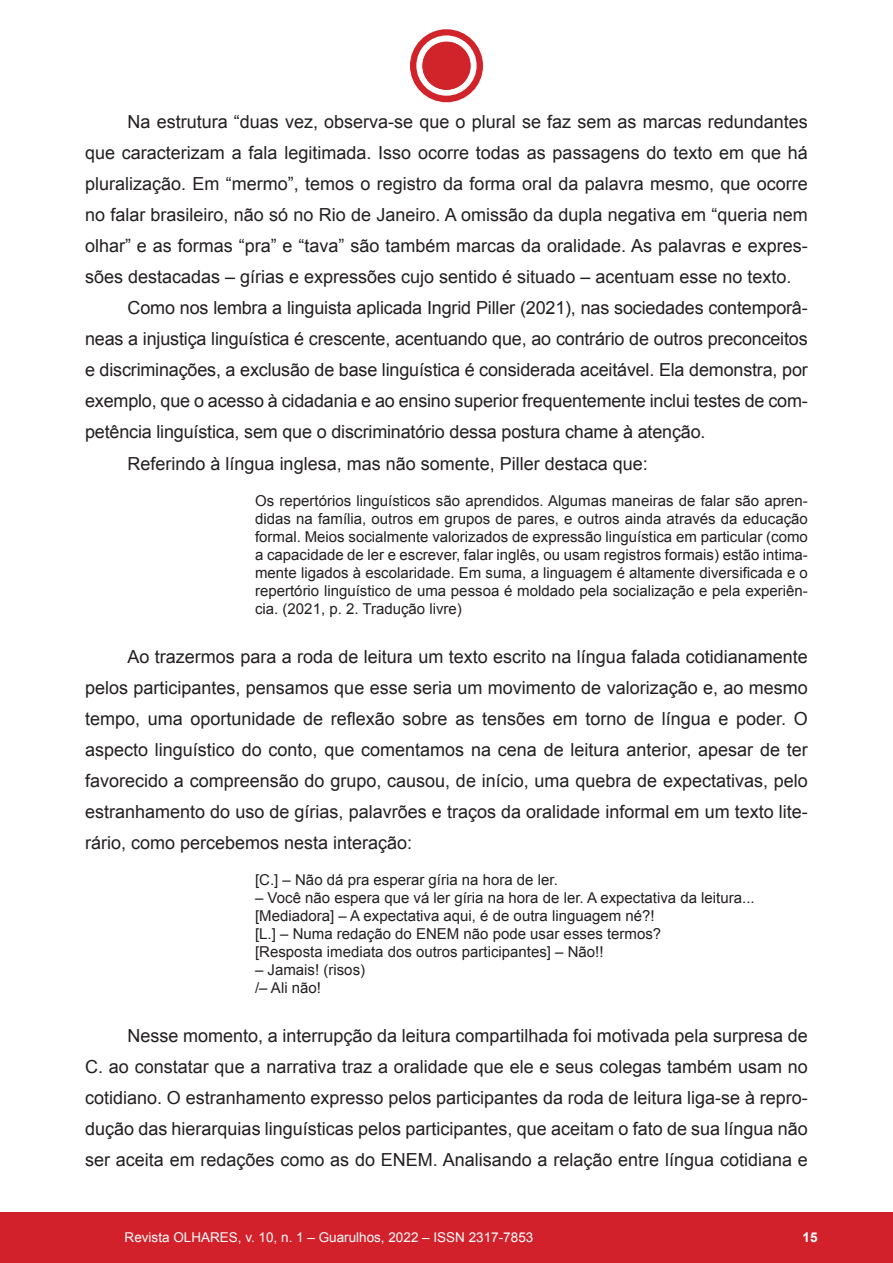
<style>
.page{position:relative;width:893px;height:1263px;background:#fff}
.page>*{position:absolute;margin:0;border:0;box-sizing:border-box;transform-origin:0 0}
._02_Texto{font:18px/31px "Arial";color:#231f20;text-align:justify}
._02_Texto_Citado{font:15px/18px "Arial";color:#231f20;text-align:justify}
.t1{font:13.5px "Arial";color:#fff}
.t2{font:700 13.5px "Arial";color:#fff}
</style>
<div class="page">
<div style="left:0;top:1212px;width:893px;height:51px;background:#d3212b"></div>
<div style="left:410px;top:29px;width:73px;height:73px;background:#d1232a;border-radius:50%"></div>
<svg style="left:416px;top:35px;width:61px;height:61px"></svg>
<div style="left:422px;top:42px;width:48px;height:48px;background:#d1232a;border-radius:50%"></div>
<p class="_02_Texto" style="left:85px;top:106px;width:724px;text-indent:43px">Na estrutura “duas vez, observa-se que o plural se faz sem as marcas redundantes que caracterizam a fala legitimada. Isso ocorre todas as passagens do texto em que há pluralização. Em “mermo”, temos o registro da forma oral da palavra mesmo, que ocorre no falar brasileiro, não só no Rio de Janeiro. A omissão da dupla negativa em “queria nem olhar” e as formas “pra” e “tava” são também marcas da oralidade. As palavras e expres&shy;sões destacadas – gírias e expressões cujo sentido é situado – acentuam esse no texto.</p>
<p class="_02_Texto" style="left:85px;top:293px;width:724px;text-indent:43px">Como nos lembra a linguista aplicada Ingrid Piller (2021), nas sociedades contemporâ&shy;neas a injustiça linguística é crescente, acentuando que, ao contrário de outros preconceitos e discriminações, a exclusão de base linguística é considerada aceitável. Ela demonstra, por exemplo, que o acesso à cidadania e ao ensino superior frequentemente inclui testes de com&shy;petência linguística, sem que o discriminatório dessa postura chame à atenção.</p>
<p class="_02_Texto" style="left:128px;top:448px;width:522px">Referindo à língua inglesa, mas não somente, Piller destaca que:</p>
<p class="_02_Texto_Citado" style="left:255px;top:491px;width:554px">Os repertórios linguísticos são aprendidos. Algumas maneiras de falar são apren&shy;didas na família, outros em grupos de pares, e outros ainda através da educação formal. Meios socialmente valorizados de expressão linguística em particular (como a capacidade de ler e escrever, falar inglês, ou usam registros formais) estão intima&shy;mente ligados à escolaridade. Em suma, a linguagem é altamente diversificada e o repertório linguístico de uma pessoa é moldado pela socialização e pela experiên&shy;cia. (2021, p. 2. Tradução livre)</p>
<p class="_02_Texto" style="left:85px;top:641px;width:724px;text-indent:43px">Ao trazermos para a roda de leitura um texto escrito na língua falada cotidianamente pelos participantes, pensamos que esse seria um movimento de valorização e, ao mesmo tempo, uma oportunidade de reflexão sobre as tensões em torno de língua e poder. O aspecto linguístico do conto, que comentamos na cena de leitura anterior, apesar de ter favorecido a compreensão do grupo, causou, de início, uma quebra de expectativas, pelo estranhamento do uso de gírias, palavrões e traços da oralidade informal em um texto lite&shy;rário, como percebemos nesta interação:</p>
<p class="_02_Texto_Citado" style="left:255px;top:871px;width:304px">[C.] – Não dá pra esperar gíria na hora de ler.</p>
<p class="_02_Texto_Citado" style="left:255px;top:889px;width:501px">– Você não espera que vá ler gíria na hora de ler. A expectativa da leitura...</p>
<p class="_02_Texto_Citado" style="left:255px;top:907px;width:401px">[Mediadora] – A expectativa aqui, é de outra linguagem né?!</p>
<p class="_02_Texto_Citado" style="left:255px;top:925px;width:408px">[L.] – Numa redação do ENEM não pode usar esses termos?</p>
<p class="_02_Texto_Citado" style="left:255px;top:943px;width:350px">[Resposta imediata dos outros participantes] – Não!!</p>
<p class="_02_Texto_Citado" style="left:255px;top:961px;width:112px">– Jamais! (risos)</p>
<p class="_02_Texto_Citado" style="left:255px;top:979px;width:67px">/– Ali não!</p>
<p class="_02_Texto" style="left:85px;top:1020px;width:724px;text-indent:43px">Nesse momento, a interrupção da leitura compartilhada foi motivada pela surpresa de C. ao constatar que a narrativa traz a oralidade que ele e seus colegas também usam no cotidiano. O estranhamento expresso pelos participantes da roda de leitura liga-se à repro&shy;dução das hierarquias linguísticas pelos participantes, que aceitam o fato de sua língua não ser aceita em redações como as do ENEM. Analisando a relação entre língua cotidiana e</p>
<p class="t1" style="left:125px;top:1229px;width:410px">Revista OLHARES, v. 10, n. 1 – Guarulhos, 2022 – ISSN 2317-7853</p>
<p class="t2" style="left:802px;top:1228px;width:17px">15</p>
</div>
